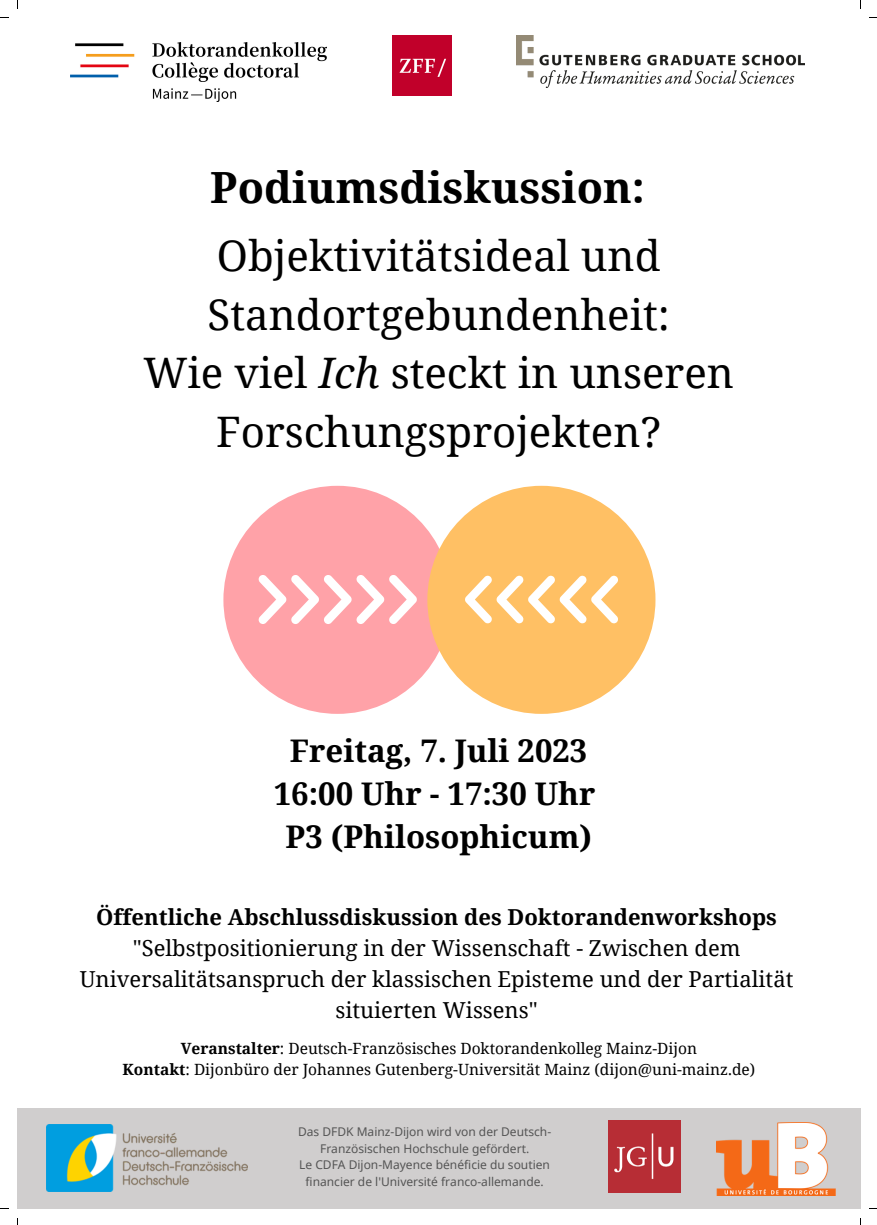
<style>
.page{position:relative;width:877px;height:1225px;background:#fff}
.page>*{position:absolute;margin:0;border:0;box-sizing:border-box;transform-origin:0 0}
.t1{font:700 43px "Noto Serif";color:#000}
.t2{font:42px/58.5px "Noto Serif";color:#000}
.t3{font:700 31.2px "Noto Serif";color:#000}
.t4{font:22px/30.8px "Noto Serif";color:#000;text-align:center}
.t5{font:15.5px "Noto Serif";color:#000}
.t6{font:12px/16.5px "Noto Sans";color:#545454;text-align:center}
.s1{font-style:italic}
.s2{font-weight:700}
</style>
<div class="page">
<div style="left:223px;top:486px;width:228px;height:227px;background:#ffa2a8;border-radius:50%"></div>
<svg style="left:258px;top:575px;width:159px;height:49px"></svg>
<div style="left:427px;top:486px;width:228px;height:227px;background:#ffc064;border-radius:50%"></div>
<svg style="left:465px;top:575px;width:153px;height:48px"></svg>
<div style="left:17px;top:1108px;width:843px;height:100px;background:#d0cece"></div>
<img style="left:47px;top:1124px;width:200px;height:67px">
<img style="left:608px;top:1120px;width:72px;height:72px">
<img style="left:716px;top:1122px;width:119px;height:72px">
<img style="left:71px;top:42px;width:256px;height:60px">
<img style="left:516px;top:36px;width:288px;height:52px">
<img style="left:392px;top:36px;width:59px;height:59px">
<p class="t1" style="left:210px;top:157px;width:436px">Podiumsdiskussion:</p>
<p class="t2" style="left:207px;top:225px;width:464px">Objektivitätsideal und<br>Standortgebundenheit:</p>
<p class="t2" style="left:143px;top:342px;width:591px;text-align:center">Wie viel <span class="s1">Ich</span> steckt in unseren<br>Forschungsprojekten?</p>
<p class="t3" style="left:290px;top:729px;width:299px">Freitag, 7. Juli 2023</p>
<p class="t3" style="left:274px;top:771px;width:323px">16:00 Uhr - 17:30 Uhr</p>
<p class="t3" style="left:285px;top:814px;width:308px">P3 (Philosophicum)</p>
<p class="t4" style="left:80px;top:901px;width:715px"><span class="s2">Öffentliche Abschlussdiskussion des Doktorandenworkshops </span>"Selbstpositionierung in der Wissenschaft - Zwischen dem Universalitätsanspruch der klassischen Episteme und der Partialität situierten Wissens"</p>
<p class="t5" style="left:181px;top:1037px;width:518px"><span class="s2">Veranstalter</span>: Deutsch-Französisches Doktorandenkolleg Mainz-Dijon</p>
<p class="t5" style="left:123px;top:1058px;width:634px"><span class="s2">Kontakt</span>: Dijonbüro der Johannes Gutenberg-Universität Mainz (dijon@uni-mainz.de)</p>
<p class="t6" style="left:298px;top:1123px;width:254px">Das DFDK Mainz-Dijon wird von der Deutsch-<br>Französischen Hochschule gefördert.</p>
<p class="t6" style="left:299px;top:1156px;width:252px">Le CDFA Dijon-Mayence bénéficie du soutien financier de l'Université franco-allemande.</p>
</div>
